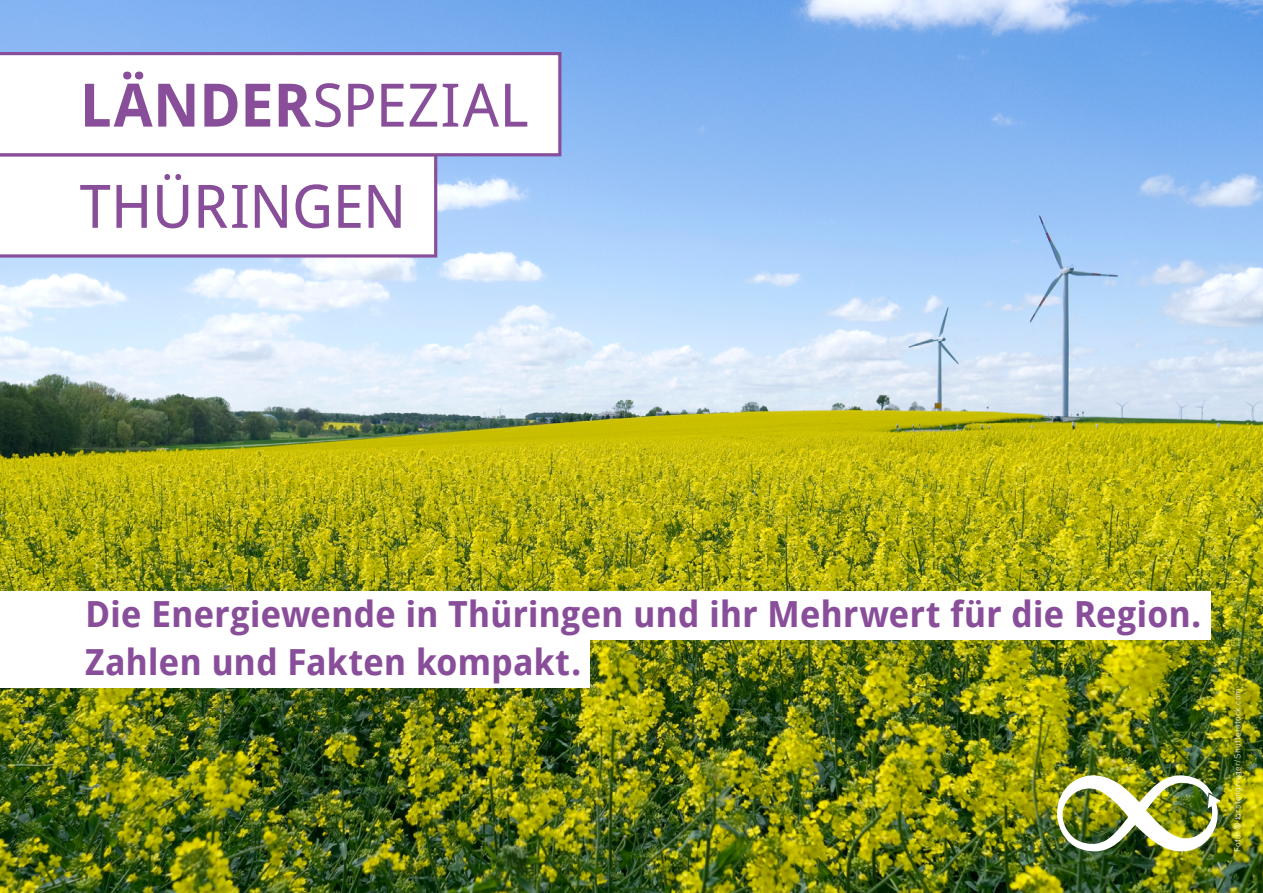
<style>
.page{position:relative;width:1263px;height:893px;background:#fff}
.page>*{position:absolute;margin:0;border:0;box-sizing:border-box;transform-origin:0 0}
.t1{font:60px "Droid Sans";letter-spacing:-.015em;color:#894e9a}
.t2{font:700 36px/48px "Droid Sans";letter-spacing:-.005em;color:#894e9a}
.t3{font:300 9px "DIN Next LT Pro";letter-spacing:.02em;color:#fff}
.s1{font-weight:700}
</style>
<div class="page">
<img style="left:0;top:0;width:1263px;height:893px">
<div style="left:0;top:591px;width:1210px;height:49px;background:#fff"></div>
<div style="left:0;top:639px;width:590px;height:49px;background:#fff"></div>
<svg style="left:0;top:156px;width:437px;height:102px"></svg>
<svg style="left:0;top:52px;width:561px;height:104px"></svg>
<img style="left:1057px;top:775px;width:163px;height:77px">
<h1 class="t1" style="left:80px;top:64px;width:451px"><span class="s1">LÄNDER</span>SPEZIAL</h1>
<h1 class="t1" style="left:80px;top:165px;width:328px">THÜRINGEN</h1>
<p class="t2" style="left:85px;top:589px;width:1118px">Die Energiewende in Thüringen und ihr Mehrwert für die Region.<br>Zahlen und Fakten kompakt.</p>
<p class="t3" style="left:1232px;top:852px;width:166px;rotate:-90deg">Foto: © torstengrieger/Shutterstock.com</p>
</div>
